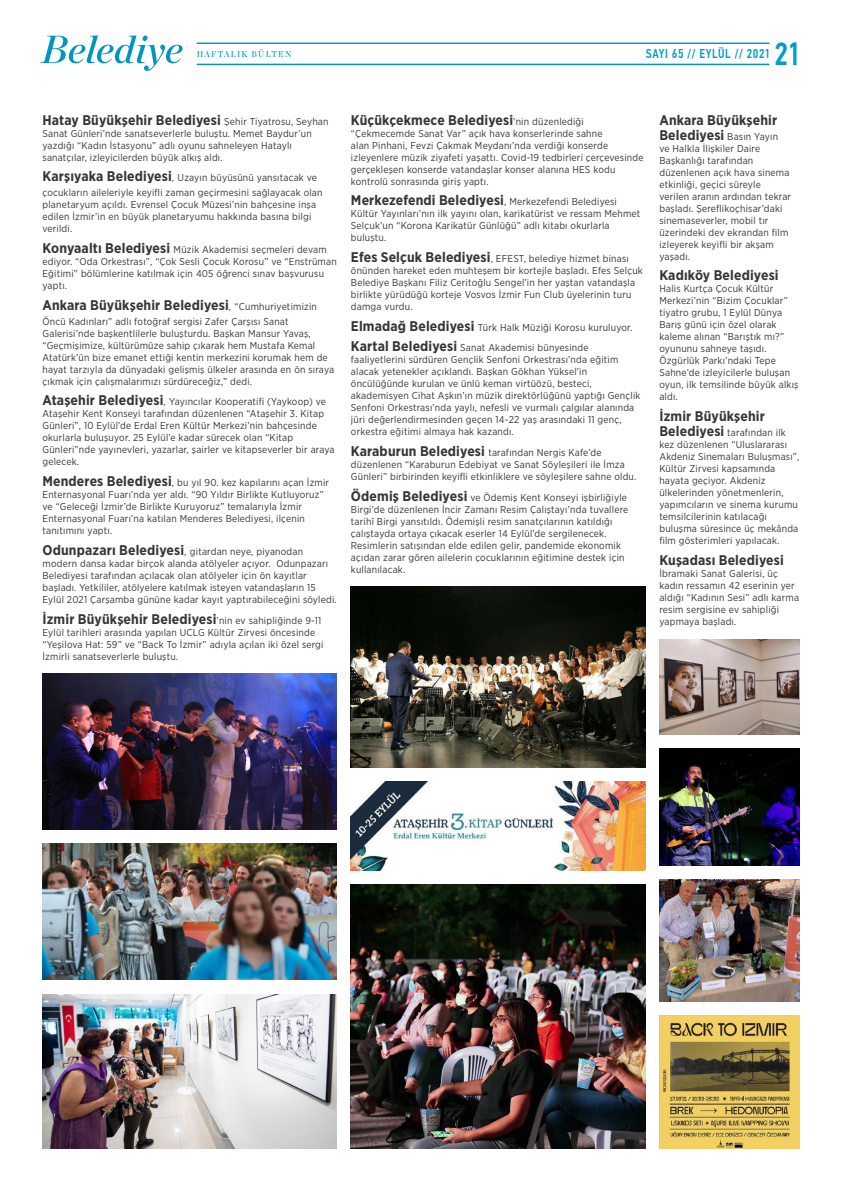
<style>
.page{position:relative;width:842px;height:1191px;background:#fff}
.page>*{position:absolute;margin:0;border:0;box-sizing:border-box;transform-origin:0 0}
.t1{font:500 32.1px "PF Din Text Cond Pro";color:#009ec7;scale:.93 1}
.t2{font:700 14px/15px "Gotham Narrow";letter-spacing:.01em;color:#393535}
.t3{font:500 12.8px "PF Din Text Cond Pro";letter-spacing:.05em;color:#009ec7;scale:.93 1}
.t4{font:10px/12px "Gotham Narrow";letter-spacing:.02em;color:#393535}
.t5{font:8.6px "Chronicle Display Semi";letter-spacing:.15em;color:#009ec7;scale:.93 1}
.s1{font-weight:400;font-size:10px}
.s2{font-weight:700;font-size:14px}
</style>
<div class="page">
<hr style="left:197px;top:64px;width:572px;height:1px;background:#0095c1">
<hr style="left:197px;top:43px;width:572px;height:1px;background:#0095c1">
<svg style="left:40px;top:35px;width:143px;height:36px"></svg>
<img style="left:43px;top:673px;width:294px;height:156px">
<img style="left:43px;top:843px;width:294px;height:137px">
<img style="left:351px;top:782px;width:294px;height:88px">
<img style="left:351px;top:884px;width:294px;height:264px">
<img style="left:43px;top:994px;width:294px;height:154px">
<img style="left:351px;top:587px;width:294px;height:180px">
<img style="left:659px;top:749px;width:140px;height:116px">
<img style="left:659px;top:879px;width:140px;height:122px">
<img style="left:659px;top:639px;width:140px;height:95px">
<img style="left:659px;top:1015px;width:140px;height:133px">
<p class="t5" style="left:197px;top:47px;width:103px">HAFTALIK BÜLTEN</p>
<p class="t3" style="left:646px;top:46px;width:135px">SAYI 65 // EYLÜL // 2021</p>
<h1 class="t1" style="left:774px;top:35px;width:30px">21</h1>
<h2 class="t2" style="left:43px;top:112px;width:288px">Hatay Büyükşehir Belediyesi <span class="s1">Şehir Tiyatrosu, Seyhan</span></h2>
<p class="t4" style="left:43px;top:127px;width:271px">Sanat Günleri’nde sanatseverlerle buluştu. Memet Baydur’un yazdığı “Kadın İstasyonu” adlı oyunu sahneleyen Hataylı sanatçılar, izleyicilerden büyük alkış aldı.</p>
<p class="t4" style="left:43px;top:170px;width:282px;line-height:15px"><span class="s2">Karşıyaka Belediyesi</span>, Uzayın büyüsünü yansıtacak ve çocukların aileleriyle keyifli zaman geçirmesini sağlayacak olan</p>
<p class="t4" style="left:43px;top:199px;width:275px">planetaryum açıldı. Evrensel Çocuk Müzesi’nin bahçesine inşa edilen İzmir’in en büyük planetaryumu hakkında basına bilgi verildi.</p>
<p class="t4" style="left:43px;top:243px;width:296px"><span class="s2">Konyaaltı Belediyesi</span> Müzik Akademisi seçmeleri devam ediyor. “Oda Orkestrası”, “Çok Sesli Çocuk Korosu” ve “Enstrüman Eğitimi” bölümlerine katılmak için 405 öğrenci sınav başvurusu yaptı.</p>
<h2 class="t2" style="left:43px;top:297px;width:276px">Ankara Büyükşehir Belediyesi<span class="s1">, “Cumhuriyetimizin</span></h2>
<p class="t4" style="left:43px;top:315px;width:293px">Öncü Kadınları” adlı fotoğraf sergisi Zafer Çarşısı Sanat Galerisi’nde başkentlilerle buluşturdu. Başkan Mansur Yavaş, “Geçmişimize, kültürümüze sahip çıkarak hem Mustafa Kemal Atatürk’ün bize emanet ettiği kentin merkezini korumak hem de hayat tarzıyla da dünyadaki gelişmiş ülkeler arasında en ön sıraya çıkmak için çalışmalarımızı sürdüreceğiz,” dedi.</p>
<p class="t4" style="left:43px;top:396px;width:294px"><span class="s2">Ataşehir Belediyesi</span>, Yayıncılar Kooperatifi (Yaykoop) ve Ataşehir Kent Konseyi tarafından düzenlenen “Ataşehir 3. Kitap Günleri”, 10 Eylül’de Erdal Eren Kültür Merkezi’nin bahçesinde okurlarla buluşuyor. 25 Eylül’e kadar sürecek olan “Kitap Günleri”nde yayınevleri, yazarlar, şairler ve kitapseverler bir araya gelecek.</p>
<p class="t4" style="left:43px;top:476px;width:288px"><span class="s2">Menderes Belediyesi</span>, bu yıl 90. kez kapılarını açan İzmir Enternasyonal Fuarı’nda yer aldı. “90 Yıldır Birlikte Kutluyoruz” ve “Geleceği İzmir’de Birlikte Kuruyoruz” temalarıyla İzmir Enternasyonal Fuarı’na katılan Menderes Belediyesi, ilçenin tanıtımını yaptı.</p>
<p class="t4" style="left:43px;top:545px;width:296px"><span class="s2">Odunpazarı Belediyesi</span>, gitardan neye, piyanodan modern dansa kadar birçok alanda atölyeler açıyor. Odunpazarı Belediyesi tarafından açılacak olan atölyeler için ön kayıtlar başladı. Yetkililer, atölyelere katılmak isteyen vatandaşların 15<br>Eylül 2021 Çarşamba gününe kadar kayıt yaptırabileceğini söyledi.</p>
<h2 class="t2" style="left:43px;top:611px;width:280px">İzmir Büyükşehir Belediyesi<span class="s1">’nin ev sahipliğinde 9-11</span></h2>
<p class="t4" style="left:43px;top:626px;width:282px">Eylül tarihleri arasında yapılan UCLG Kültür Zirvesi öncesinde “Yeşilova Hat: 59” ve “Back To İzmir” adıyla açılan iki özel sergi<br>İzmirli sanatseverlerle buluştu.</p>
<h2 class="t2" style="left:351px;top:112px;width:234px">Küçükçekmece Belediyesi<span class="s1">’nin düzenlediği</span></h2>
<p class="t4" style="left:351px;top:127px;width:294px">“Çekmecemde Sanat Var” açık hava konserlerinde sahne<br>alan Pinhani, Fevzi Çakmak Meydanı’nda verdiği konserde izleyenlere müzik ziyafeti yaşattı. Covid-19 tedbirleri çerçevesinde gerçekleşen konserde vatandaşlar konser alanına HES kodu kontrolü sonrasında giriş yaptı.</p>
<p class="t4" style="left:351px;top:196px;width:291px"><span class="s2">Merkezefendi Belediyesi</span>, Merkezefendi Belediyesi Kültür Yayınları’nın ilk yayını olan, karikatürist ve ressam Mehmet Selçuk’un “Korona Karikatür Günlüğü” adlı kitabı okurlarla buluştu.</p>
<p class="t4" style="left:351px;top:252px;width:293px"><span class="s2">Efes Selçuk Belediyesi</span>, EFEST, belediye hizmet binası önünden hareket eden muhteşem bir kortejle başladı. Efes Selçuk Belediye Başkanı Filiz Ceritoğlu Sengel’in her yaştan vatandaşla birlikte yürüdüğü korteje Vosvos İzmir Fun Club üyelerinin turu damga vurdu.</p>
<p class="t4" style="left:351px;top:317px;width:283px;line-height:20.7px"><span class="s2">Elmadağ Belediyesi</span> Türk Halk Müziği Korosu kuruluyor.<br><span class="s2">Kartal Belediyesi</span> Sanat Akademisi bünyesinde</p>
<p class="t4" style="left:351px;top:354px;width:291px">faaliyetlerini sürdüren Gençlik Senfoni Orkestrası’nda eğitim alacak yetenekler açıklandı. Başkan Gökhan Yüksel’in öncülüğünde kurulan ve ünlü keman virtüözü, besteci, akademisyen Cihat Aşkın’ın müzik direktörlüğünü yaptığı Gençlik Senfoni Orkestrası’nda yaylı, nefesli ve vurmalı çalgılar alanında jüri değerlendirmesinden geçen 14-22 yaş arasındaki 11 genç, orkestra eğitimi almaya hak kazandı.</p>
<p class="t4" style="left:351px;top:446px;width:287px"><span class="s2">Karaburun Belediyesi</span> tarafından Nergis Kafe’de düzenlenen “Karaburun Edebiyat ve Sanat Söyleşileri ile İmza<br>Günleri” birbirinden keyifli etkinliklere ve söyleşilere sahne oldu.</p>
<p class="t4" style="left:351px;top:491px;width:279px"><span class="s2">Ödemiş Belediyesi</span> ve Ödemiş Kent Konseyi işbirliğiyle Birgi’de düzenlenen İncir Zamanı Resim Çalıştayı’nda tuvallere tarihî Birgi yansıtıldı. Ödemişli resim sanatçılarının katıldığı çalıştayda ortaya çıkacak eserler 14 Eylül’de sergilenecek.<br>Resimlerin satışından elde edilen gelir, pandemide ekonomik açıdan zarar gören ailelerin çocuklarının eğitimine destek için kullanılacak.</p>
<h2 class="t2" style="left:659px;top:112px;width:120px">Ankara Büyükşehir<br>Belediyesi <span class="s1">Basın Yayın</span></h2>
<p class="t4" style="left:659px;top:142px;width:133px">ve Halkla İlişkiler Daire<br>Başkanlığı tarafından düzenlenen açık hava sinema etkinliği, geçici süreyle verilen aranın ardından tekrar başladı. Şereflikoçhisar’daki sinemaseverler, mobil tır üzerindeki dev ekrandan film izleyerek keyifli bir akşam yaşadı.</p>
<h2 class="t2" style="left:659px;top:268px;width:121px">Kadıköy Belediyesi</h2>
<p class="t4" style="left:659px;top:283px;width:141px">Halis Kurtça Çocuk Kültür<br>Merkezi’nin “Bizim Çocuklar” tiyatro grubu, 1 Eylül Dünya<br>Barış günü için özel olarak kaleme alınan “Barıştık mı?” oyununu sahneye taşıdı.<br>Özgürlük Parkı’ndaki Tepe<br>Sahne’de izleyicilerle buluşan oyun, ilk temsilinde büyük alkış aldı.</p>
<h2 class="t2" style="left:659px;top:408px;width:107px">İzmir Büyükşehir</h2>
<p class="t4" style="left:659px;top:426px;width:142px"><span class="s2">Belediyesi</span> tarafından ilk kez düzenlenen “Uluslararası<br>Akdeniz Sinemaları Buluşması”,<br>Kültür Zirvesi kapsamında hayata geçiyor. Akdeniz ülkelerinden yönetmenlerin, yapımcıların ve sinema kurumu temsilcilerinin katılacağı buluşma süresince üç mekânda film gösterimleri yapılacak.</p>
<h2 class="t2" style="left:659px;top:552px;width:126px">Kuşadası Belediyesi</h2>
<p class="t4" style="left:659px;top:567px;width:141px">İbramaki Sanat Galerisi, üç kadın ressamın 42 eserinin yer aldığı “Kadının Sesi” adlı karma resim sergisine ev sahipliği yapmaya başladı.</p>
</div>
